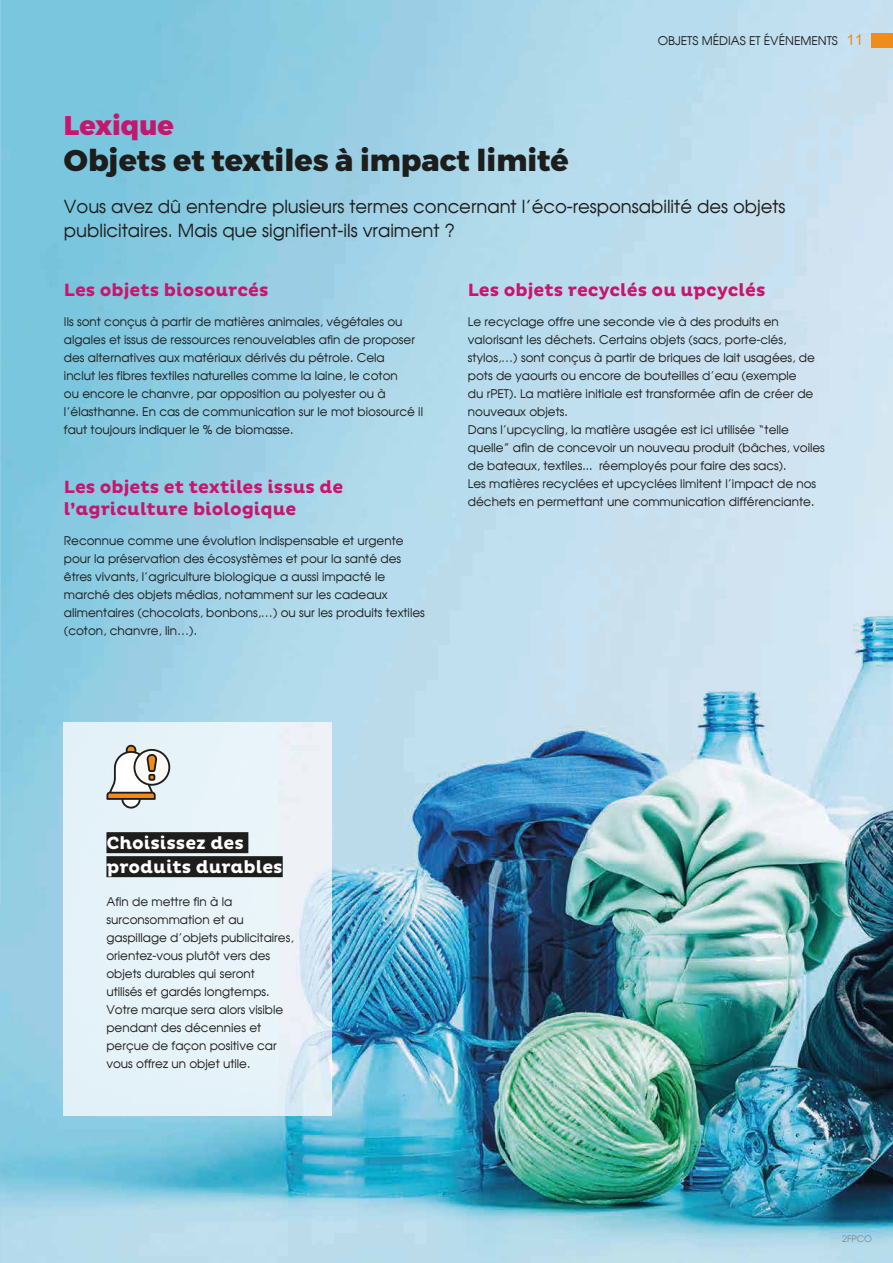
<style>
.page{position:relative;width:893px;height:1263px;background:#fff}
.page>*{position:absolute;margin:0;border:0;box-sizing:border-box;transform-origin:0 0}
.t1{font:30px "Trueno Ex Bd";color:#1d1d1c}
.t2{font:27px "Trueno Ex Bd";color:#c7166e}
.t3{font:18px/24px "Avalon Plain";color:#1d1d1c}
.t4{font:700 18px/21.6px "Pluto";color:#c7166e}
.t5{font:700 18px/24px "Pluto";color:#fff}
.t6{font:12px/18px "Avalon Plain";color:#1d1d1c}
.t7{font:9px "Avalon Plain";color:#878787}
.s1{font-family:"Arial";font-size:15px;color:#ef8c1e}
</style>
<div class="page">
<img style="left:0;top:0;width:893px;height:1263px">
<div style="left:64px;top:723px;width:268px;height:392px;background:#e6f3f9"></div>
<svg style="left:106px;top:745px;width:64px;height:64px"></svg>
<div style="left:106px;top:832px;width:142px;height:21px;background:#1d1d1c"></div>
<div style="left:106px;top:856px;width:177px;height:21px;background:#1d1d1c"></div>
<div style="left:872px;top:33px;width:21px;height:15px;background:#ef8c1e"></div>
<h2 class="t2" style="left:64px;top:109px;width:112px">Lexique</h2>
<h1 class="t1" style="left:64px;top:142px;width:506px">Objets et textiles à impact limité</h1>
<p class="t6" style="left:658px;top:32px;width:207px">OBJETS MÉDIAS ET ÉVÉNEMENTS <span class="s1">11</span></p>
<h3 class="t3" style="left:64px;top:195px;width:723px">Vous avez dû entendre plusieurs termes concernant l’éco-responsabilité des objets publicitaires. Mais que signifient-ils vraiment ?</h3>
<h3 class="t4" style="left:64px;top:279px;width:206px">Les objets biosourcés</h3>
<p class="t6" style="left:64px;top:312px;width:361px">Ils sont conçus à partir de matières animales, végétales ou algales et issus de ressources renouvelables afin de proposer des alternatives aux matériaux dérivés du pétrole. Cela<br>inclut les fibres textiles naturelles comme la laine, le coton<br>ou encore le chanvre, par opposition au polyester ou à l’élasthanne. En cas de communication sur le mot biosourcé il faut toujours indiquer le % de biomasse.</p>
<h3 class="t4" style="left:64px;top:477px;width:281px">Les objets et textiles issus de l’agriculture biologique</h3>
<p class="t6" style="left:64px;top:532px;width:362px">Reconnue comme une évolution indispensable et urgente pour la préservation des écosystèmes et pour la santé des êtres vivants, l’agriculture biologique a aussi impacté le marché des objets médias, notamment sur les cadeaux alimentaires (chocolats, bonbons,…) ou sur les produits textiles (coton, chanvre, lin…).</p>
<h3 class="t4" style="left:468px;top:279px;width:299px">Les objets recyclés ou upcyclés</h3>
<p class="t6" style="left:468px;top:312px;width:358px">Le recyclage offre une seconde vie à des produits en valorisant les déchets. Certains objets (sacs, porte-clés, stylos,…) sont conçus à partir de briques de lait usagées, de pots de yaourts ou encore de bouteilles d’eau (exemple<br>du rPET). La matière initiale est transformée afin de créer de nouveaux objets.<br>Dans l’upcycling, la matière usagée est ici utilisée “telle quelle” afin de concevoir un nouveau produit (bâches, voiles de bateaux, textiles... réemployés pour faire des sacs).<br>Les matières recyclées et upcyclées limitent l’impact de nos déchets en permettant une communication différenciante.</p>
<h3 class="t5" style="left:106px;top:831px;width:178px">Choisissez des produits durables</h3>
<p class="t6" style="left:106px;top:892px;width:189px">Afin de mettre fin à la surconsommation et au gaspillage d’objets publicitaires, orientez-vous plutôt vers des objets durables qui seront utilisés et gardés longtemps.<br>Votre marque sera alors visible pendant des décennies et perçue de façon positive car vous offrez un objet utile.</p>
<p class="t7" style="left:842px;top:1233px;width:31px">2FPCO</p>
</div>
